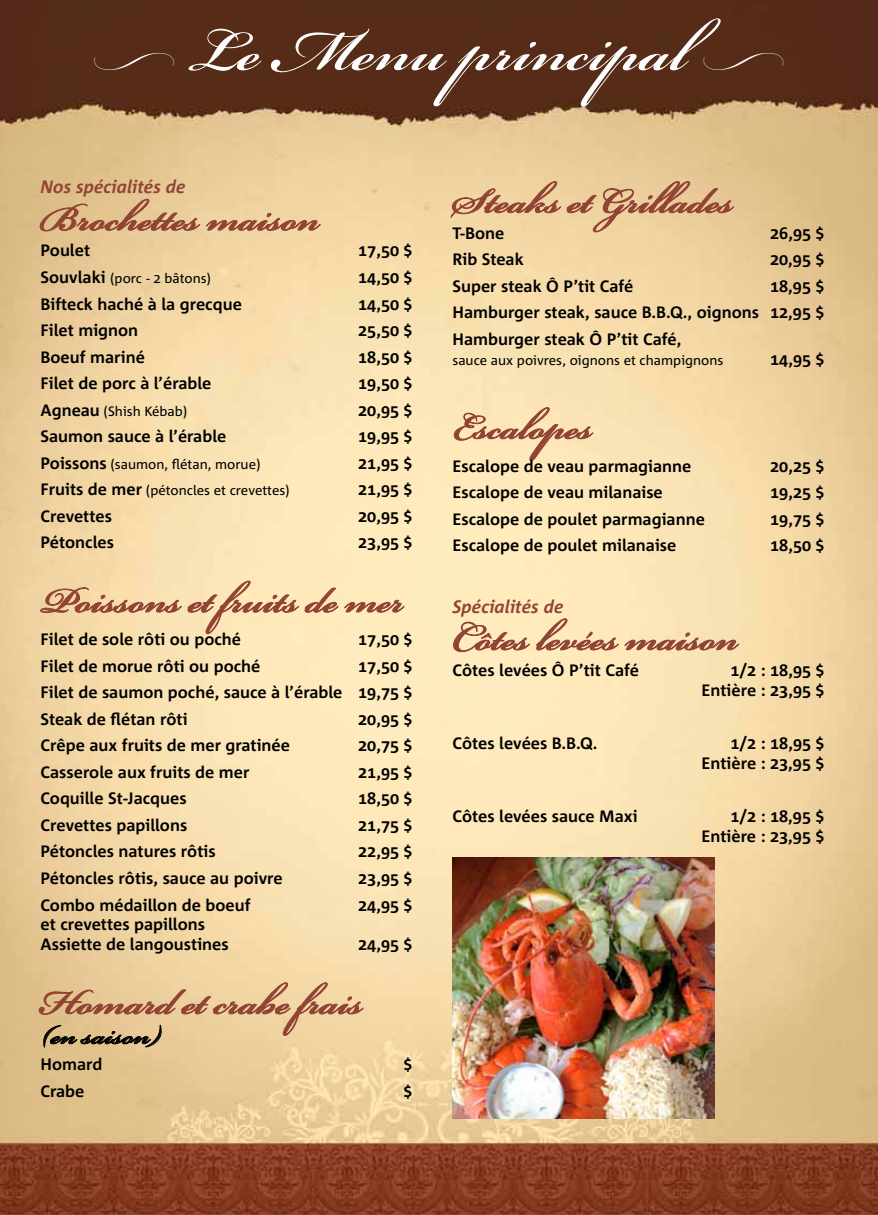
<style>
.page{position:relative;width:878px;height:1215px;background:#fff}
.page>*{position:absolute;margin:0;border:0;box-sizing:border-box;transform-origin:0 0}
.t1{font:90px "Bickham Script MM 700";color:#fff}
.t2{font:54px "Bickham Script MM 700";color:#914436}
.t3{font:39px "Bickham Script MM 700";color:#000}
.t4{font:36px "Bickham Script MM Or 700";color:#fff}
.t5{font:italic 700 18px "Corpid";color:#914436}
.t6{font:700 16.5px/26.5px "Corpid";color:#000;text-align:right}
.t7{font:13.5px "Corpid";color:#000}
.s1{font-weight:700;font-size:16.5px}
</style>
<div class="page">
<img style="left:0;top:0;width:878px;height:1215px">
<svg style="left:40px;top:199px;width:160px;height:32px;background:#d3ac7f"></svg>
<svg style="left:206px;top:213px;width:114px;height:18px;background:#d7ae86"></svg>
<svg style="left:40px;top:581px;width:259px;height:53px;background:#edcea2"></svg>
<svg style="left:305px;top:588px;width:33px;height:25px"></svg>
<svg style="left:344px;top:600px;width:60px;height:13px"></svg>
<svg style="left:39px;top:982px;width:324px;height:69px;background:#ddbc8e"></svg>
<svg style="left:450px;top:171px;width:284px;height:61px;background:#e2c092"></svg>
<svg style="left:453px;top:407px;width:140px;height:54px;background:#eed1a6"></svg>
<svg style="left:453px;top:622px;width:77px;height:30px;background:#e5c49e"></svg>
<svg style="left:536px;top:618px;width:82px;height:32px;background:#e9c8a0"></svg>
<svg style="left:624px;top:633px;width:115px;height:17px;background:#deb993"></svg>
<img style="left:452px;top:857px;width:262px;height:261px">
<h3 class="t4" style="left:92px;top:43px;width:86px">0</h3>
<h1 class="t1" style="left:185px;top:2px;width:504px">Le Menu principal</h1>
<h3 class="t4" style="left:701px;top:43px;width:86px">0</h3>
<p class="t5" style="left:40px;top:177px;width:147px">Nos spécialités de</p>
<h2 class="t2" style="left:40px;top:189px;width:280px">Brochettes maison</h2>
<p class="t6" style="left:40px;top:238px;width:51px">Poulet</p>
<p class="t6" style="left:358px;top:238px;width:56px">17,50 $</p>
<p class="t7" style="left:40px;top:271px;width:172px"><span class="s1">Souvlaki</span> (porc - 2 bâtons)</p>
<p class="t6" style="left:358px;top:264px;width:56px">14,50 $</p>
<p class="t6" style="left:40px;top:291px;width:203px">Bifteck haché à la grecque</p>
<p class="t6" style="left:358px;top:291px;width:56px">14,50 $</p>
<p class="t6" style="left:40px;top:317px;width:99px">Filet mignon</p>
<p class="t6" style="left:358px;top:317px;width:56px">25,50 $</p>
<p class="t6" style="left:40px;top:344px;width:106px">Boeuf mariné</p>
<p class="t6" style="left:358px;top:344px;width:56px">18,50 $</p>
<p class="t6" style="left:40px;top:370px;width:172px">Filet de porc à l’érable</p>
<p class="t6" style="left:358px;top:370px;width:56px">19,50 $</p>
<p class="t7" style="left:40px;top:404px;width:148px"><span class="s1">Agneau</span> (Shish Kébab)</p>
<p class="t6" style="left:358px;top:397px;width:56px">20,95 $</p>
<p class="t6" style="left:40px;top:423px;width:187px">Saumon sauce à l’érable</p>
<p class="t6" style="left:358px;top:423px;width:56px">19,95 $</p>
<p class="t7" style="left:40px;top:457px;width:222px"><span class="s1">Poissons</span> (saumon, flétan, morue)</p>
<p class="t6" style="left:358px;top:450px;width:56px">21,95 $</p>
<p class="t7" style="left:40px;top:483px;width:251px"><span class="s1">Fruits de mer</span> (pétoncles et crevettes)</p>
<p class="t6" style="left:358px;top:477px;width:56px">21,95 $</p>
<p class="t6" style="left:40px;top:503px;width:73px">Crevettes</p>
<p class="t6" style="left:358px;top:503px;width:56px">20,95 $</p>
<p class="t6" style="left:40px;top:530px;width:75px">Pétoncles</p>
<p class="t6" style="left:358px;top:530px;width:56px">23,95 $</p>
<h2 class="t2" style="left:40px;top:571px;width:364px">Poissons et fruits de mer</h2>
<p class="t6" style="left:40px;top:626px;width:202px">Filet de sole rôti ou poché</p>
<p class="t6" style="left:358px;top:626px;width:56px">17,50 $</p>
<p class="t6" style="left:40px;top:653px;width:221px">Filet de morue rôti ou poché</p>
<p class="t6" style="left:40px;top:653px;width:374px;text-align:justify;text-indent:318px">17,50 $ Filet de saumon poché, sauce à l’érable 19,75 $ Steak de flétan rôti</p>
<p class="t6" style="left:358px;top:706px;width:56px">20,95 $</p>
<p class="t6" style="left:40px;top:732px;width:251px">Crêpe aux fruits de mer gratinée</p>
<p class="t6" style="left:358px;top:732px;width:56px">20,75 $</p>
<p class="t6" style="left:40px;top:759px;width:210px">Casserole aux fruits de mer</p>
<p class="t6" style="left:358px;top:759px;width:56px">21,95 $</p>
<p class="t6" style="left:40px;top:786px;width:148px">Coquille St-Jacques</p>
<p class="t6" style="left:358px;top:786px;width:56px">18,50 $</p>
<p class="t6" style="left:40px;top:812px;width:148px">Crevettes papillons</p>
<p class="t6" style="left:358px;top:812px;width:56px">21,75 $</p>
<p class="t6" style="left:40px;top:839px;width:177px">Pétoncles natures rôtis</p>
<p class="t6" style="left:358px;top:839px;width:56px">22,95 $</p>
<p class="t6" style="left:40px;top:865px;width:244px">Pétoncles rôtis, sauce au poivre</p>
<p class="t6" style="left:358px;top:865px;width:56px">23,95 $</p>
<p class="t6" style="left:40px;top:892px;width:211px">Combo médaillon de boeuf</p>
<p class="t6" style="left:358px;top:892px;width:50px">24,95 $</p>
<p class="t6" style="left:40px;top:915px;width:190px;line-height:19.8px;text-align:left">et crevettes papillons<br>Assiette de langoustines</p>
<p class="t6" style="left:358px;top:931px;width:56px">24,95 $</p>
<h2 class="t2" style="left:40px;top:973px;width:323px">Homard et crabe frais</h2>
<h3 class="t3" style="left:40px;top:1014px;width:121px">(en saison)</h3>
<p class="t6" style="left:40px;top:1051px;width:63px">Homard</p>
<p class="t6" style="left:403px;top:1051px;width:11px">$</p>
<p class="t6" style="left:40px;top:1078px;width:45px">Crabe</p>
<p class="t6" style="left:403px;top:1078px;width:11px">$</p>
<h2 class="t2" style="left:452px;top:172px;width:282px">Steaks et Grillades</h2>
<p class="t6" style="left:452px;top:220px;width:53px">T-Bone</p>
<p class="t6" style="left:770px;top:220px;width:56px">26,95 $</p>
<p class="t6" style="left:452px;top:247px;width:73px">Rib Steak</p>
<p class="t6" style="left:770px;top:247px;width:56px">20,95 $</p>
<p class="t6" style="left:452px;top:273px;width:182px">Super steak Ô P’tit Café</p>
<p class="t6" style="left:452px;top:273px;width:374px;text-align:justify;text-indent:318px">18,95 $ Hamburger steak, sauce B.B.Q., oignons 12,95 $ Hamburger steak Ô P’tit Café,</p>
<p class="t7" style="left:452px;top:353px;width:272px">sauce aux poivres, oignons et champignons</p>
<p class="t6" style="left:770px;top:346px;width:56px">14,95 $</p>
<h2 class="t2" style="left:452px;top:398px;width:141px">Escalopes</h2>
<p class="t6" style="left:452px;top:453px;width:240px">Escalope de veau parmagianne</p>
<p class="t6" style="left:770px;top:453px;width:56px">20,25 $</p>
<p class="t6" style="left:452px;top:479px;width:212px">Escalope de veau milanaise</p>
<p class="t6" style="left:770px;top:479px;width:51px">19,25 $</p>
<p class="t6" style="left:452px;top:506px;width:254px">Escalope de poulet parmagianne</p>
<p class="t6" style="left:770px;top:506px;width:56px">19,75 $</p>
<p class="t6" style="left:452px;top:532px;width:225px">Escalope de poulet milanaise</p>
<p class="t6" style="left:770px;top:532px;width:56px">18,50 $</p>
<p class="t5" style="left:452px;top:597px;width:113px">Spécialités de</p>
<h2 class="t2" style="left:452px;top:609px;width:287px">Côtes levées maison</h2>
<p class="t6" style="left:452px;top:657px;width:188px">Côtes levées Ô P’tit Café</p>
<p class="t6" style="left:701px;top:661px;width:125px;line-height:19.8px">1/2 : 18,95 $<br>Entière : 23,95 $</p>
<p class="t6" style="left:452px;top:730px;width:147px">Côtes levées B.B.Q.</p>
<p class="t6" style="left:701px;top:733px;width:125px;line-height:19.8px">1/2 : 18,95 $<br>Entière : 23,95 $</p>
<p class="t6" style="left:452px;top:803px;width:186px">Côtes levées sauce Maxi</p>
<p class="t6" style="left:701px;top:806px;width:125px;line-height:19.8px">1/2 : 18,95 $<br>Entière : 23,95 $</p>
</div>
